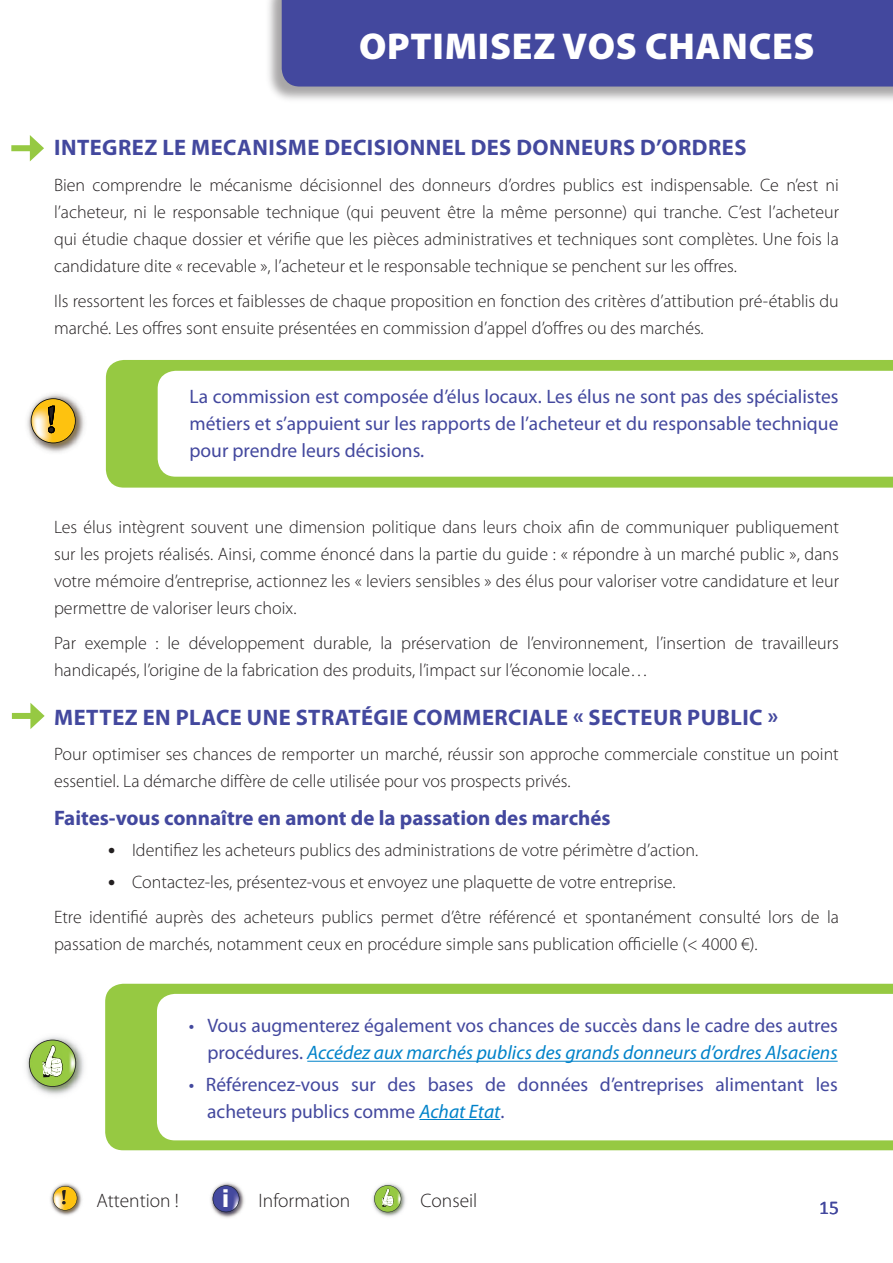
<style>
.page{position:relative;width:893px;height:1263px;background:#fff}
.page>*{position:absolute;margin:0;border:0;box-sizing:border-box;transform-origin:0 0}
.t1{font:900 37.5px "Myriad Pro";letter-spacing:.02em;color:#fff}
.t2{font:700 37.5px "Palatino Linotype";color:#7cacd4}
.t3{font:700 23.25px "Tahoma";color:#fff}
.t4{font:700 22.5px "Myriad Pro";letter-spacing:.02em;color:#43489e}
.t5{font:700 21px "Myriad Pro";color:#43489e}
.t6{font:700 20.25px "Palatino Linotype";color:#7cacd4}
.t7{font:19.5px/27px "Myriad Pro";color:#43489e;text-align:justify}
.t8{font:300 19.5px "Myriad Pro";color:#231f20}
.t9{font:19.5px "Calibri";color:#43489e}
.t10{font:300 18px/27px "Myriad Pro";color:#231f20}
.s1{font-weight:700;font-size:21px}
.s2{font-style:italic;color:#0082c9}
</style>
<div class="page">
<img style="left:372px;top:1183px;width:34px;height:34px">
<svg style="left:374px;top:1185px;width:27px;height:27px"></svg>
<img style="left:210px;top:1182px;width:35px;height:36px">
<svg style="left:213px;top:1185px;width:26px;height:27px"></svg>
<img style="left:50px;top:1183px;width:32px;height:33px">
<svg style="left:53px;top:1186px;width:24px;height:24px"></svg>
<div style="left:12px;top:713px;width:24px;height:6px;background:#96c942"></div>
<svg style="left:30px;top:703px;width:15px;height:26px"></svg>
<div style="left:264px;top:0;width:629px;height:105px;background:#231f20;opacity:.4"></div>
<div style="left:282px;top:0;width:611px;height:87px;background:#43489e"></div>
<div style="left:11px;top:145px;width:24px;height:6px;background:#96c942"></div>
<svg style="left:30px;top:135px;width:14px;height:26px"></svg>
<svg style="left:106px;top:360px;width:787px;height:128px;background:#98ca46"></svg>
<svg style="left:158px;top:371px;width:735px;height:106px"></svg>
<img style="left:27px;top:394px;width:58px;height:59px">
<svg style="left:31px;top:398px;width:45px;height:45px;background:#d6b452"></svg>
<svg style="left:105px;top:984px;width:788px;height:166px;background:#98ca46"></svg>
<svg style="left:157px;top:994px;width:736px;height:146px"></svg>
<img style="left:26px;top:1036px;width:58px;height:59px">
<svg style="left:29px;top:1039px;width:47px;height:48px"></svg>
<hr style="left:307px;top:1061px;width:531px;height:1px;background:#0082c9">
<hr style="left:419px;top:1119px;width:81px;height:1px;background:#0082c9">
<h1 class="t1" style="left:359px;top:22px;width:154px">OPTIMISEZ</h1>
<h1 class="t1" style="left:562px;top:22px;width:231px">VOS CHANCES</h1>
<p class="t4" style="left:54px;top:133px;width:14px">INTEGREZ</p>
<p class="t4" style="left:162px;top:133px;width:90px">LE MECANISME</p>
<p class="t4" style="left:324px;top:133px;width:56px">DECISIONNE</p>
<p class="t4" style="left:454px;top:133px;width:31px">L DES</p>
<p class="t4" style="left:516px;top:133px;width:16px">DONNEURS</p>
<p class="t4" style="left:640px;top:133px;width:37px">D’ORDRES</p>
<p class="t10" style="left:54px;top:171px;width:786px;text-align:justify">Bien comprendre le mécanisme décisionnel des donneurs d’ordres publics est indispensable. Ce n’est ni l’acheteur, ni le responsable technique (qui peuvent être la même personne) qui tranche. C’est l’acheteur qui étudie chaque dossier et vérifie que les pièces administratives et techniques sont complètes. Une fois la candidature dite « recevable », l’acheteur et le responsable technique se penchent sur les offres.</p>
<p class="t10" style="left:54px;top:287px;width:786px">Ils ressortent les forces et faiblesses de chaque proposition en fonction des critères d’attibution pré-établis du marché. Les offres sont ensuite présentées en commission d’appel d’offres ou des marchés.</p>
<h1 class="t2" style="left:46px;top:393px;width:12px">!</h1>
<p class="t7" style="left:189px;top:383px;width:650px">La commission est composée d’élus locaux. Les élus ne sont pas des spécialistes métiers et s’appuient sur les rapports de l’acheteur et du responsable technique pour prendre leurs décisions.</p>
<p class="t10" style="left:54px;top:513px;width:786px;text-align:justify">Les élus intègrent souvent une dimension politique dans leurs choix afin de communiquer publiquement sur les projets réalisés. Ainsi, comme énoncé dans la partie du guide : « répondre à un marché public », dans votre mémoire d’entreprise, actionnez les « leviers sensibles » des élus pour valoriser votre candidature et leur permettre de valoriser leurs choix.</p>
<p class="t10" style="left:54px;top:630px;width:786px">Par exemple : le développement durable, la préservation de l’environnement, l’insertion de travailleurs handicapés, l’origine de la fabrication des produits, l’impact sur l’économie locale…</p>
<p class="t4" style="left:54px;top:702px;width:725px">Mettez en place une stratégie commerciale « secteur public »</p>
<p class="t10" style="left:54px;top:740px;width:786px">Pour optimiser ses chances de remporter un marché, réussir son approche commerciale constitue un point essentiel. La démarche diffère de celle utilisée pour vos prospects privés.</p>
<p class="t5" style="left:54px;top:804px;width:558px">Faites-vous connaître en amont de la passation des marchés</p>
<p class="t10" style="left:108px;top:837px;width:592px"><span class="s1">•</span> Identifiez les acheteurs publics des administrations de votre périmètre d’action.</p>
<p class="t10" style="left:54px;top:864px;width:786px;line-height:35.5px;text-indent:54px"><span class="s1">•</span> Contactez-les, présentez-vous et envoyez une plaquette de votre entreprise.<br>Etre identifié auprès des acheteurs publics permet d’être référencé et spontanément consulté lors de la</p>
<p class="t10" style="left:54px;top:930px;width:705px">passation de marchés, notamment ceux en procédure simple sans publication officielle (&lt; 4000 €).</p>
<p class="t7" style="left:189px;top:1012px;width:651px;text-align:right">• Vous augmenterez également vos chances de succès dans le cadre des autres procédures. <span class="s2">Accédez aux marchés publics des grands donneurs d’ordres Alsaciens</span></p>
<p class="t7" style="left:207px;top:1070px;width:632px;text-indent:-18px">• Référencez-vous sur des bases de données d’entreprises alimentant les acheteurs publics comme <span class="s2">Achat Etat</span>.</p>
<p class="t6" style="left:61px;top:1183px;width:7px">!</p>
<p class="t8" style="left:97px;top:1188px;width:84px">Attention !</p>
<p class="t3" style="left:222px;top:1182px;width:9px">i</p>
<p class="t8" style="left:259px;top:1188px;width:93px">Information</p>
<p class="t8" style="left:421px;top:1188px;width:58px">Conseil</p>
<p class="t9" style="left:819px;top:1195px;width:10px">15</p>
</div>
